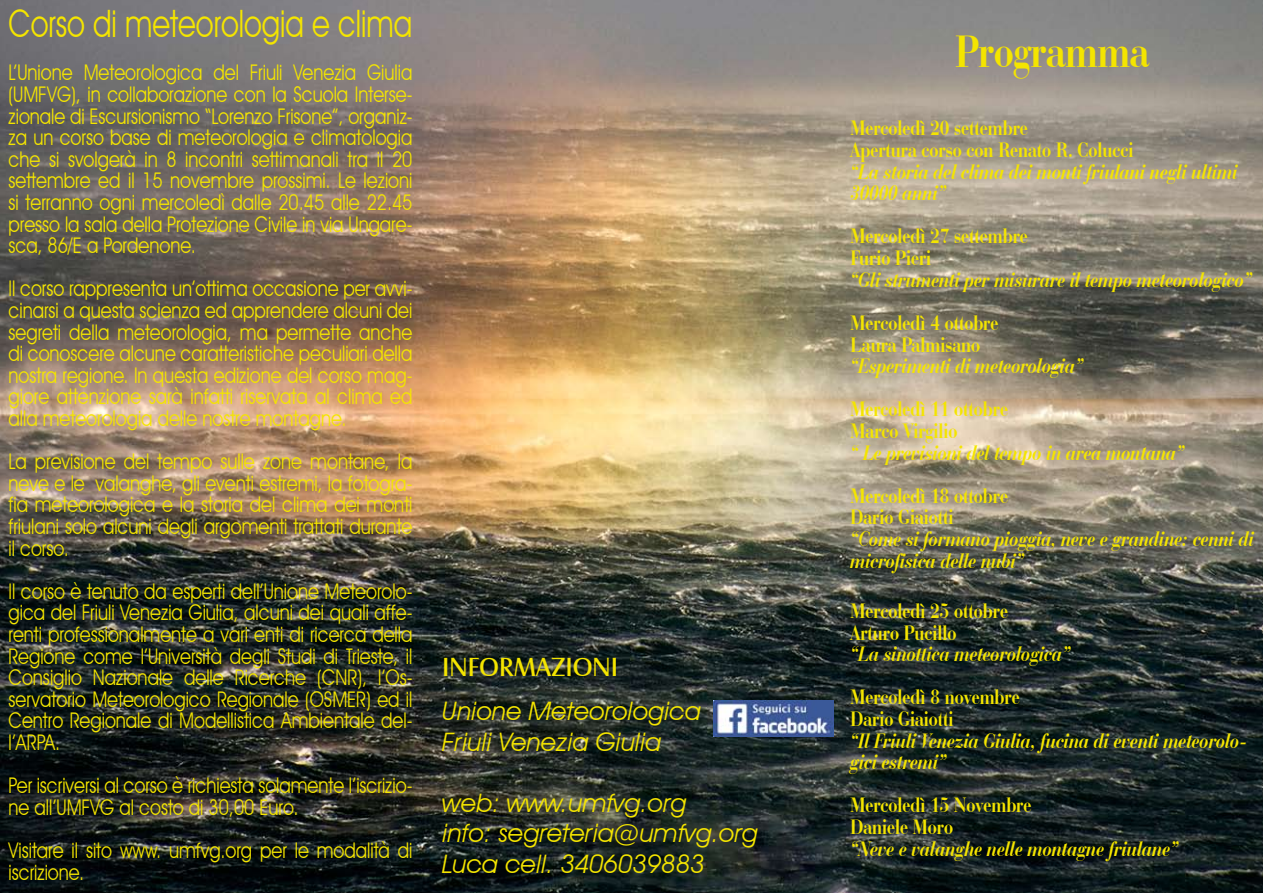
<style>
.page{position:relative;width:1263px;height:893px;background:#fff}
.page>*{position:absolute;margin:0;border:0;box-sizing:border-box;transform-origin:0 0}
.t1{font:700 46.8px "Bauer Bodoni BT";color:#f4e500;scale:.83 1}
.t2{font:37.8px "Avant Garde IT Cby BT";color:#f4e500;scale:.78 1}
.t3{font:27px "Castle T";color:#f4e500}
.t4{font:italic 25.5px/30.6px "Avant Garde IT Cby BT";color:#f4e500}
.t5{font:21.6px/21.6px "Avant Garde IT Cby BT";color:#f4e500;text-align:justify;scale:.83 1}
.t6{font:italic 700 21.6px/21.6px "Bauer Bodoni BT";color:#f4e500;scale:.83 1}
.t7{font:700 21.6px/21.6px "Bauer Bodoni BT";color:#f4e500;scale:.83 1}
</style>
<div class="page">
<img style="left:0;top:0;width:1263px;height:893px">
<img style="left:714px;top:701px;width:119px;height:36px">
<h2 class="t2" style="left:9px;top:1px;width:519px">Corso di meteorologia e clima</h2>
<p class="t5" style="left:9px;top:62px;width:488px">L’Unione Meteorologica del Friuli Venezia Giulia (UMFVG), in collaborazione con la Scuola Interse&shy;zionale di Escursionismo “Lorenzo Frisone”, organiz&shy;za un corso base di meteorologia e climatologia che si svolgerà in 8 incontri settimanali tra il 20 settembre ed il 15 novembre prossimi. Le lezioni si terranno ogni mercoledì dalle 20.45 alle 22.45 presso la sala della Protezione Civile in via Ungare&shy;sca, 86/E a Pordenone.</p>
<p class="t5" style="left:9px;top:278px;width:488px">Il corso rappresenta un’ottima occasione per avvi&shy;cinarsi a questa scienza ed apprendere alcuni dei segreti della meteorologia, ma permette anche di conoscere alcune caratteristiche peculiari della nostra regione. In questa edizione del corso mag&shy;giore attenzione sarà infatti riservata al clima ed alla meteorologia delle nostre montagne.</p>
<p class="t5" style="left:9px;top:451px;width:488px">La previsione del tempo sulle zone montane, la neve e le valanghe, gli eventi estremi, la fotogra&shy;fia meteorologica e la storia del clima dei monti friulani solo alcuni degli argomenti trattati durante il corso.</p>
<p class="t5" style="left:9px;top:580px;width:488px">Il corso è tenuto da esperti dell’Unione Meteorolo&shy;gica del Friuli Venezia Giulia, alcuni dei quali affe&shy;renti professionalmente a vari enti di ricerca della Regione come l’Università degli Studi di Trieste, il Consiglio Nazionale delle Ricerche (CNR), l’Os&shy;servatorio Meteorologico Regionale (OSMER) ed il Centro Regionale di Modellistica Ambientale del&shy;l’ARPA.</p>
<p class="t5" style="left:9px;top:775px;width:488px">Per iscriversi al corso è richiesta solamente l’iscrizio&shy;ne all’UMFVG al costo di 30,00 Euro.</p>
<p class="t5" style="left:9px;top:839px;width:488px">Visitare il sito www. umfvg.org per le modalità di iscrizione.</p>
<p class="t3" style="left:442px;top:652px;width:177px">INFORMAZIONI</p>
<p class="t4" style="left:442px;top:695px;width:260px">Unione Meteorologica<br>Friuli Venezia Giulia</p>
<p class="t4" style="left:442px;top:787px;width:317px">web: www.umfvg.org<br>info: segreteria@umfvg.org<br>Luca cell. 3406039883</p>
<h1 class="t1" style="left:955px;top:22px;width:235px">Programma</h1>
<p class="t7" style="left:850px;top:117px;width:343px">Mercoledì 20 settembre<br>Apertura corso con Renato R. Colucci</p>
<p class="t6" style="left:850px;top:160px;width:468px">“La storia del clima dei monti friulani negli ultimi<br>30000 anni”</p>
<p class="t7" style="left:850px;top:225px;width:215px">Mercoledì 27 settembre<br>Furio Pieri</p>
<p class="t6" style="left:850px;top:268px;width:485px">“Gli strumenti per misurare il tempo meteorologico”</p>
<p class="t7" style="left:850px;top:311px;width:180px">Mercoledì 4 ottobre<br>Laura Palmisano</p>
<p class="t6" style="left:850px;top:355px;width:282px">“Esperimenti di meteorologia”</p>
<p class="t7" style="left:850px;top:398px;width:191px">Mercoledì 11 ottobre<br>Marco Virgilio</p>
<p class="t6" style="left:850px;top:441px;width:404px">“ Le previsioni del tempo in area montana”</p>
<p class="t7" style="left:850px;top:484px;width:191px">Mercoledì 18 ottobre<br>Dario Giaiotti</p>
<p class="t6" style="left:850px;top:527px;width:488px">“Come si formano pioggia, neve e grandine: cenni di microfisica delle nubi”</p>
<p class="t7" style="left:850px;top:599px;width:191px">Mercoledì 25 ottobre<br>Arturo Pucillo</p>
<p class="t6" style="left:850px;top:643px;width:267px">“La sinottica meteorologica”</p>
<p class="t7" style="left:850px;top:686px;width:205px">Mercoledì 8 novembre<br>Dario Giaiotti</p>
<p class="t6" style="left:850px;top:729px;width:480px">“Il Friuli Venezia Giulia, fucina di eventi meteorolo&shy;gici estremi”</p>
<p class="t7" style="left:850px;top:794px;width:219px">Mercoledì 15 Novembre<br>Daniele Moro</p>
<p class="t6" style="left:850px;top:837px;width:397px">“Neve e valanghe nelle montagne friulane”</p>
</div>
